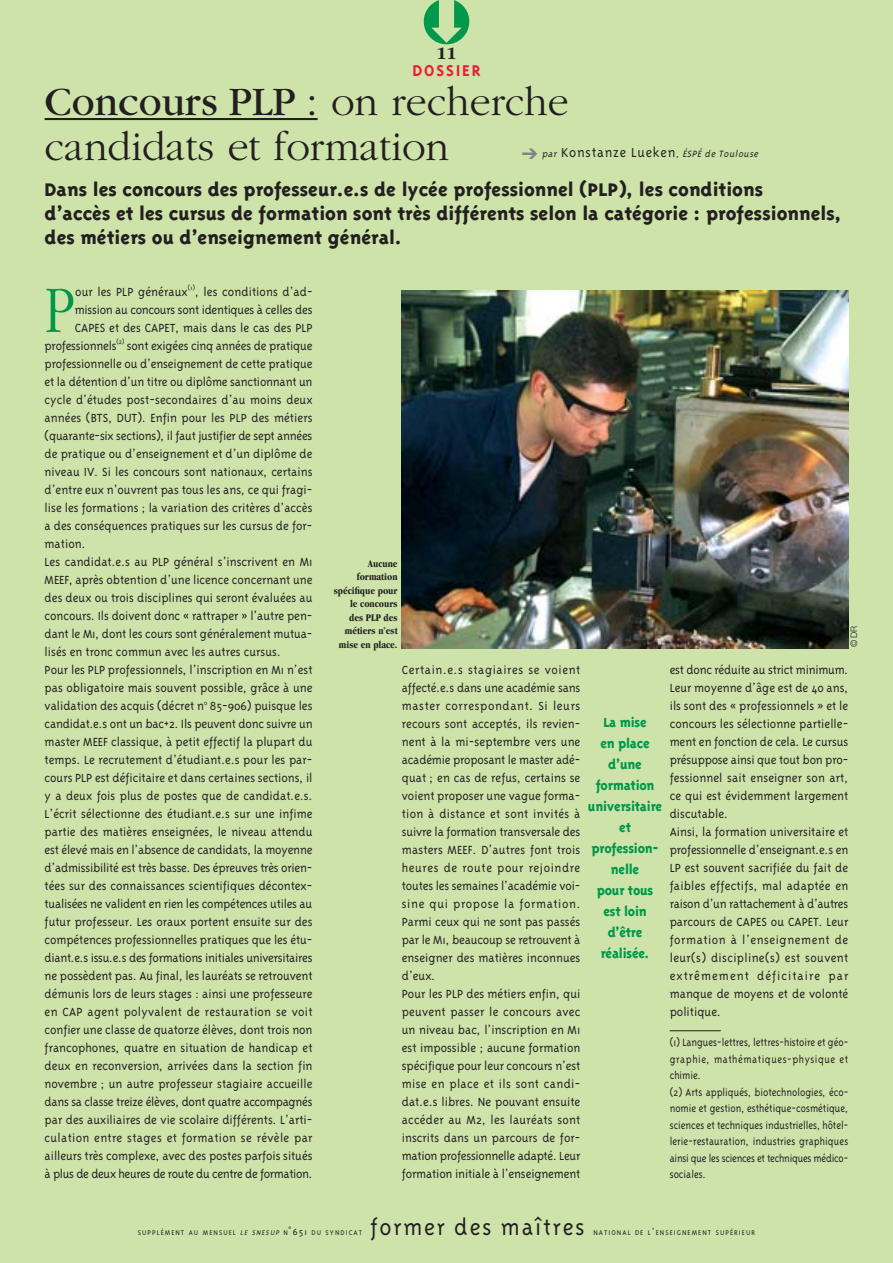
<style>
.page{position:relative;width:893px;height:1263px;background:#cde3aa}
.page>*{position:absolute;margin:0;border:0;box-sizing:border-box;transform-origin:0 0}
.t1{font:300 condensed 68.4px "Garamond";color:#00984a}
.t2{font:300 42px/45px "Garamond";color:#231f20}
.t3{font:300 25.5px "Triplex";letter-spacing:.07em;color:#231f20}
.t4{font:800 21px/24px "Triplex";color:#231f20}
.t5{font:700 18px/16.2px "Triplex";letter-spacing:.1em;color:#ed1a3a;text-align:center}
.t6{font:800 15px/21px "Triplex";letter-spacing:-.015em;color:#00984a;text-align:center;scale:.95 1}
.t7{font:300 13.5px/18px "Triplex";color:#231f20}
.t8{font:300 13.5px "Triplex";letter-spacing:-.02em;color:#231f20}
.t9{font:300 13.5px "Triplex";letter-spacing:-.025em;color:#231f20}
.t10{font:300 13.5px "Triplex";letter-spacing:.02em;color:#231f20}
.t11{font:300 12px/16.5px "Triplex";color:#231f20;scale:.92 1}
.t12{font:700 condensed 10.5px/13.5px "Garamond";color:#231f20;text-align:right}
.t13{font:italic 300 10.5px "Triplex";color:#231f20}
.t14{font:300 9px "Helvetica Neue";color:#231f20}
.t15{font:300 7.8px "Triplex";letter-spacing:.135em;color:#231f20}
.s1{font-family:"Garamond";color:#231f20}
.s2{font-weight:400}
.s3{font-style:normal;font-size:15px}
.s4{font-style:italic}
.s5{font-size:10.5px}
</style>
<div class="page">
<hr style="left:45px;top:118px;width:273px;height:2px;background:#231f20">
<hr style="left:670px;top:1030px;width:51px;height:1px;background:#231f20">
<img style="left:402px;top:291px;width:446px;height:357px">
<p class="t5" style="left:412px;top:47px;width:70px"><span class="s1">11<br></span>DOSSIER</p>
<p class="t2" style="left:45px;top:82px;width:526px"><span class="s2">Concours PLP :</span> on recherche candidats et formation</p>
<p class="t4" style="left:45px;top:180px;width:798px">Dans les concours des professeur.e.s de lycée professionnel (PLP), les conditions<br>d’accès et les cursus de formation sont très différents selon la catégorie : professionnels, des métiers ou d’enseignement général.</p>
<p class="t1" style="left:45px;top:283px;width:32px">P</p>
<p class="t7" style="left:75px;top:284px;width:239px">our les PLP généraux<sup>(1)</sup>, les conditions d’ad-</p>
<p class="t13" style="left:542px;top:150px;width:220px">par <span class="s3">Konstanze Lueken</span>, ÉSPÉ de Toulouse</p>
<p class="t8" style="left:75px;top:305px;width:239px">mission au concours sont identiques à celles des</p>
<p class="t7" style="left:75px;top:320px;width:239px">CAPES et des CAPET, mais dans le cas des PLP</p>
<p class="t7" style="left:45px;top:338px;width:269px">professionnels<sup>(2)</sup> sont exigées cinq années de pratique</p>
<p class="t7" style="left:45px;top:356px;width:269px">professionnelle ou d’enseignement de cette pratique</p>
<p class="t7" style="left:45px;top:374px;width:269px">et la détention d’un titre ou diplôme sanctionnant un</p>
<p class="t7" style="left:45px;top:392px;width:269px">cycle d’études post-secondaires d’au moins deux</p>
<p class="t7" style="left:45px;top:410px;width:269px">années (BTS, DUT). Enfin pour les PLP des métiers</p>
<p class="t8" style="left:45px;top:431px;width:269px">(quarante-six sections), il faut justifier de sept années</p>
<p class="t7" style="left:45px;top:446px;width:269px">de pratique ou d’enseignement et d’un diplôme de</p>
<p class="t7" style="left:45px;top:464px;width:269px">niveau IV. Si les concours sont nationaux, certains</p>
<p class="t7" style="left:45px;top:482px;width:269px">d’entre eux n’ouvrent pas tous les ans, ce qui fragi-</p>
<p class="t7" style="left:45px;top:500px;width:269px">lise les formations ; la variation des critères d’accès</p>
<p class="t7" style="left:45px;top:518px;width:269px">a des conséquences pratiques sur les cursus de for-</p>
<p class="t7" style="left:45px;top:536px;width:42px">mation.</p>
<p class="t7" style="left:45px;top:554px;width:269px">Les candidat.e.s au PLP général s’inscrivent en M1</p>
<p class="t7" style="left:45px;top:572px;width:269px">MEEF, après obtention d’une licence concernant une</p>
<p class="t7" style="left:45px;top:590px;width:269px">des deux ou trois disciplines qui seront évaluées au</p>
<p class="t7" style="left:45px;top:608px;width:269px">concours. Ils doivent donc « rattraper » l’autre pen-</p>
<p class="t7" style="left:45px;top:626px;width:269px">dant le M1, dont les cours sont généralement mutua-</p>
<p class="t7" style="left:45px;top:644px;width:238px">lisés en tronc commun avec les autres cursus.</p>
<p class="t7" style="left:45px;top:662px;width:269px">Pour les PLP professionnels, l’inscription en M1 n’est</p>
<p class="t7" style="left:45px;top:680px;width:269px">pas obligatoire mais souvent possible, grâce à une</p>
<p class="t7" style="left:45px;top:698px;width:269px">validation des acquis (décret n<sup>o</sup> 85-906) puisque les</p>
<p class="t7" style="left:45px;top:716px;width:269px">candidat.e.s ont un bac+2. Ils peuvent donc suivre un</p>
<p class="t7" style="left:45px;top:734px;width:269px">master MEEF classique, à petit effectif la plupart du</p>
<p class="t7" style="left:45px;top:752px;width:269px">temps. Le recrutement d’étudiant.e.s pour les par-</p>
<p class="t7" style="left:45px;top:770px;width:269px">cours PLP est déficitaire et dans certaines sections, il</p>
<p class="t7" style="left:45px;top:788px;width:269px">y a deux fois plus de postes que de candidat.e.s.</p>
<p class="t7" style="left:45px;top:806px;width:269px">L’écrit sélectionne des étudiant.e.s sur une infime</p>
<p class="t7" style="left:45px;top:824px;width:269px">partie des matières enseignées, le niveau attendu</p>
<p class="t7" style="left:45px;top:842px;width:269px">est élevé mais en l’absence de candidats, la moyenne</p>
<p class="t8" style="left:45px;top:863px;width:269px">d’admissibilité est très basse. Des épreuves très orien-</p>
<p class="t7" style="left:45px;top:878px;width:269px">tées sur des connaissances scientifiques décontex-</p>
<p class="t8" style="left:45px;top:899px;width:269px">tualisées ne valident en rien les compétences utiles au</p>
<p class="t7" style="left:45px;top:914px;width:269px">futur professeur. Les oraux portent ensuite sur des</p>
<p class="t7" style="left:45px;top:932px;width:269px">compétences professionnelles pratiques que les étu-</p>
<p class="t8" style="left:45px;top:953px;width:269px">diant.e.s issu.e.s des formations initiales universitaires</p>
<p class="t7" style="left:45px;top:968px;width:269px">ne possèdent pas. Au final, les lauréats se retrouvent</p>
<p class="t7" style="left:45px;top:986px;width:269px">démunis lors de leurs stages : ainsi une professeure</p>
<p class="t10" style="left:45px;top:1007px;width:269px">en CAP agent polyvalent de restauration se voit</p>
<p class="t7" style="left:45px;top:1022px;width:269px">confier une classe de quatorze élèves, dont trois non</p>
<p class="t7" style="left:45px;top:1040px;width:269px">francophones, quatre en situation de handicap et</p>
<p class="t7" style="left:45px;top:1058px;width:269px">deux en reconversion, arrivées dans la section fin</p>
<p class="t7" style="left:45px;top:1076px;width:269px">novembre ; un autre professeur stagiaire accueille</p>
<p class="t9" style="left:45px;top:1097px;width:269px">dans sa classe treize élèves, dont quatre accompagnés</p>
<p class="t7" style="left:45px;top:1112px;width:269px">par des auxiliaires de vie scolaire différents. L’arti-</p>
<p class="t10" style="left:45px;top:1133px;width:269px">culation entre stages et formation se révèle par</p>
<p class="t7" style="left:45px;top:1148px;width:269px">ailleurs très complexe, avec des postes parfois situés</p>
<p class="t9" style="left:45px;top:1169px;width:269px">à plus de deux heures de route du centre de formation.</p>
<p class="t12" style="left:334px;top:557px;width:65px">Aucune formation spécifique pour le concours des PLP des métiers n’est mise en place.</p>
<p class="t14" style="left:849px;top:647px;width:23px;rotate:-90deg">© DR</p>
<p class="t7" style="left:402px;top:662px;width:180px">Certain.e.s stagiaires se voient affecté.e.s dans une académie sans master correspondant. Si leurs recours sont acceptés, ils revien&shy;nent à la mi-septembre vers une académie proposant le master adé&shy;quat ; en cas de refus, certains se voient proposer une vague forma&shy;tion à distance et sont invités à suivre la formation transversale des masters MEEF. D’autres font trois heures de route pour rejoindre toutes les semaines l’académie voi&shy;sine qui propose la formation.<br>Parmi ceux qui ne sont pas passés par le M1, beaucoup se retrouvent à enseigner des matières inconnues d’eux.<br>Pour les PLP des métiers enfin, qui peuvent passer le concours avec un niveau bac, l’inscription en M1 est impossible ; aucune formation spécifique pour leur concours n’est mise en place et ils sont candi&shy;dat.e.s libres. Ne pouvant ensuite accéder au M2, les lauréats sont inscrits dans un parcours de for&shy;mation professionnelle adapté. Leur formation initiale à l’enseignement</p>
<p class="t7" style="left:670px;top:662px;width:180px">est donc réduite au strict minimum.<br>Leur moyenne d’âge est de 40 ans, ils sont des « professionnels » et le concours les sélectionne partielle&shy;ment en fonction de cela. Le cursus présuppose ainsi que tout bon pro&shy;fessionnel sait enseigner son art, ce qui est évidemment largement discutable.<br>Ainsi, la formation universitaire et professionnelle d’enseignant.e.s en<br>LP est souvent sacrifiée du fait de faibles effectifs, mal adaptée en raison d’un rattachement à d’autres parcours de CAPES ou CAPET. Leur formation à l’enseignement de leur(s) discipline(s) est souvent extrêmement déficitaire par manque de moyens et de volonté politique.</p>
<p class="t6" style="left:588px;top:713px;width:80px">La mise<br>en place d’une formation universitaire et profession&shy;nelle<br>pour tous est loin d’être réalisée.</p>
<p class="t11" style="left:670px;top:1035px;width:196px">(1) Langues-lettres, lettres-histoire et géo&shy;graphie, mathématiques-physique et chimie.<br>(2) Arts appliqués, biotechnologies, éco&shy;nomie et gestion, esthétique-cosmétique, sciences et techniques industrielles, hôtel&shy;lerie-restauration, industries graphiques ainsi que les sciences et techniques médico&shy;sociales.</p>
<p class="t15" style="left:138px;top:1230px;width:226px">SUPPLÉMENT AU MENSUEL <span class="s4">LE SNESUP</span> N<span class="s5">˚651</span> DU SYNDICAT</p>
<p class="t3" style="left:370px;top:1218px;width:216px">former des maîtres</p>
<p class="t15" style="left:593px;top:1230px;width:163px">NATIONAL DE L<span class="s5">’</span>ENSEIGNEMENT SUPÉRIEUR</p>
</div>
